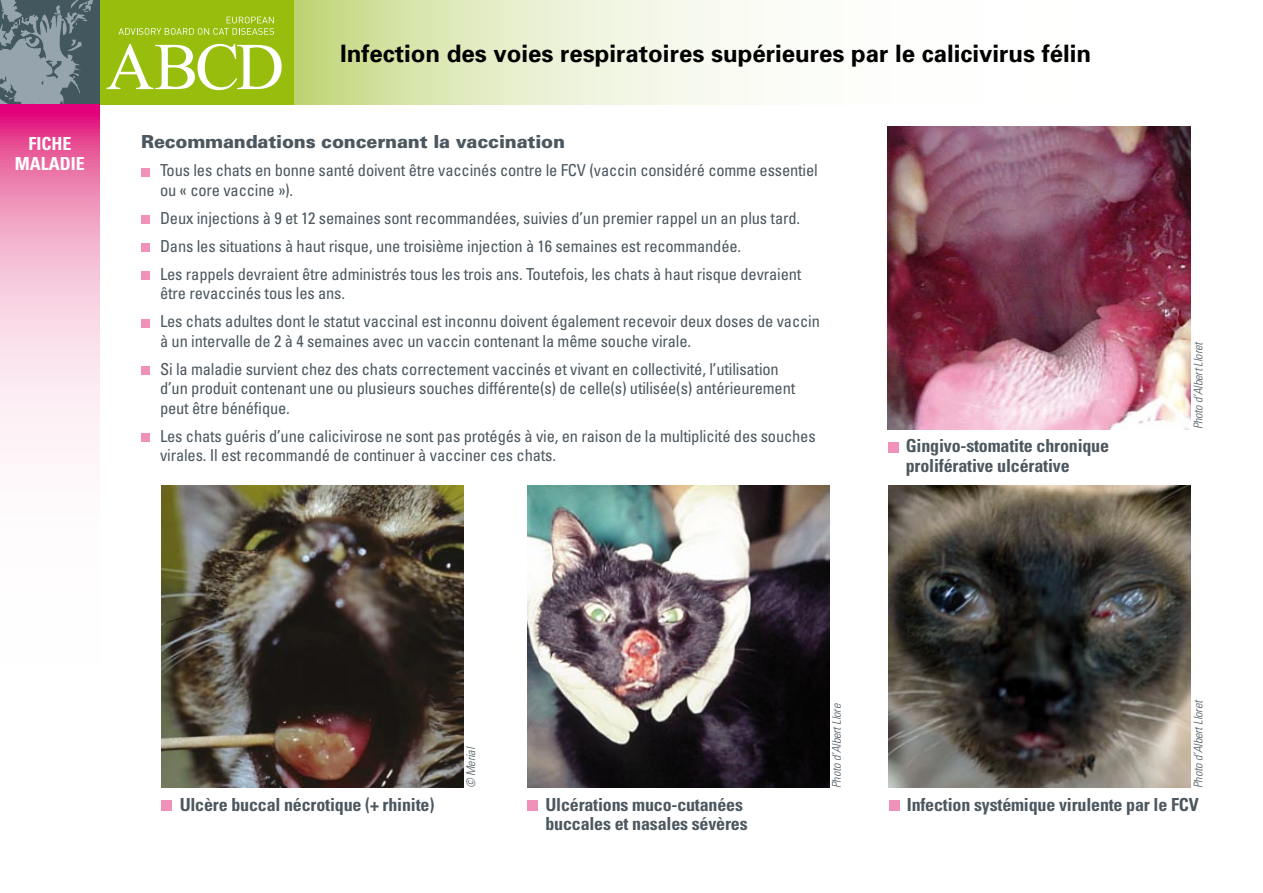
<style>
.page{position:relative;width:1263px;height:893px;background:#fff}
.page>*{position:absolute;margin:0;border:0;box-sizing:border-box;transform-origin:0 0}
.t1{font:700 24px "Univers";color:#000}
.t2{font:700 condensed 18px/19.5px "Univers";letter-spacing:-.01em;color:#4c575f}
.t3{font:900 18px "Univers";letter-spacing:-.01em;color:#4c575f}
.t4{font:700 condensed 18px/19.5px "Univers";color:#fff;text-align:center}
.t5{font:condensed 16.5px/28px "Univers";letter-spacing:-.01em;color:#4c575f}
.t6{font:italic 300 condensed 12px "Univers";letter-spacing:-.01em;color:#4c575f}
</style>
<div class="page">
<div style="left:0;top:0;width:101px;height:104px;background:#43575f"></div>
<div style="left:101px;top:0;width:195px;height:104px;background:#97be0d"></div>
<svg style="left:106px;top:44px;width:176px;height:46px"></svg>
<svg style="left:118px;top:17px;width:156px;height:18px"></svg>
<svg style="left:0;top:0;width:93px;height:104px"></svg>
<svg style="left:0;top:104px;width:100px;height:347px"></svg>
<svg style="left:295px;top:0;width:470px;height:104px"></svg>
<div style="left:141px;top:168px;width:9px;height:8px;background:#ef91b8"></div>
<div style="left:141px;top:215px;width:9px;height:9px;background:#ef91b8"></div>
<div style="left:141px;top:243px;width:9px;height:9px;background:#ef91b8"></div>
<div style="left:141px;top:271px;width:9px;height:9px;background:#ef91b8"></div>
<div style="left:141px;top:319px;width:9px;height:8px;background:#ef91b8"></div>
<div style="left:141px;top:366px;width:9px;height:9px;background:#ef91b8"></div>
<div style="left:141px;top:433px;width:9px;height:9px;background:#ef91b8"></div>
<img style="left:162px;top:486px;width:301px;height:302px">
<img style="left:888px;top:126px;width:303px;height:303px">
<img style="left:527px;top:486px;width:302px;height:302px">
<img style="left:889px;top:486px;width:302px;height:302px">
<div style="left:888px;top:442px;width:10px;height:10px;background:#ef91b8"></div>
<div style="left:162px;top:800px;width:10px;height:11px;background:#ef91b8"></div>
<div style="left:527px;top:800px;width:11px;height:11px;background:#ef91b8"></div>
<div style="left:889px;top:800px;width:10px;height:11px;background:#ef91b8"></div>
<h1 class="t1" style="left:340px;top:39px;width:752px">Infection des voies respiratoires supérieures par le calicivirus félin</h1>
<p class="t4" style="left:15px;top:134px;width:71px">FICHE<br>MALADIE</p>
<p class="t3" style="left:141px;top:131px;width:425px">Recommandations concernant la vaccination</p>
<p class="t5" style="left:160px;top:160px;width:659px;line-height:19.5px">Tous les chats en bonne santé doivent être vaccinés contre le FCV (vaccin considéré comme essentiel ou « core vaccine »).</p>
<p class="t5" style="left:160px;top:204px;width:643px">Deux injections à 9 et 12 semaines sont recommandées, suivies d’un premier rappel un an plus tard.<br>Dans les situations à haut risque, une troisième injection à 16 semaines est recommandée.<br>Les rappels devraient être administrés tous les trois ans. Toutefois, les chats à haut risque devraient</p>
<p class="t5" style="left:160px;top:279px;width:661px">être revaccinés tous les ans.<br>Les chats adultes dont le statut vaccinal est inconnu doivent également recevoir deux doses de vaccin</p>
<p class="t5" style="left:160px;top:327px;width:620px">à un intervalle de 2 à 4 semaines avec un vaccin contenant la même souche virale.<br>Si la maladie survient chez des chats correctement vaccinés et vivant en collectivité, l’utilisation</p>
<p class="t5" style="left:160px;top:378px;width:637px;line-height:19.5px">d’un produit contenant une ou plusieurs souches différente(s) de celle(s) utilisée(s) antérieurement peut être bénéfique.</p>
<p class="t5" style="left:160px;top:426px;width:657px;line-height:19.5px">Les chats guéris d’une calicivirose ne sont pas protégés à vie, en raison de la multiplicité des souches virales. Il est recommandé de continuer à vacciner ces chats.</p>
<p class="t2" style="left:906px;top:436px;width:205px">Gingivo-stomatite chronique proliférative ulcérative</p>
<p class="t6" style="left:1191px;top:429px;width:89px;rotate:-90deg">Photo d’Albert Lloret</p>
<p class="t6" style="left:464px;top:788px;width:42px;rotate:-90deg">© Merial</p>
<p class="t6" style="left:829px;top:788px;width:86px;rotate:-90deg">Photo d’Albert Llore</p>
<p class="t6" style="left:1191px;top:788px;width:89px;rotate:-90deg">Photo d’Albert Lloret</p>
<p class="t2" style="left:180px;top:794px;width:256px">Ulcère buccal nécrotique (+ rhinite)</p>
<p class="t2" style="left:545px;top:794px;width:204px">Ulcérations muco-cutanées buccales et nasales sévères</p>
<p class="t2" style="left:907px;top:794px;width:293px">Infection systémique virulente par le FCV</p>
</div>
